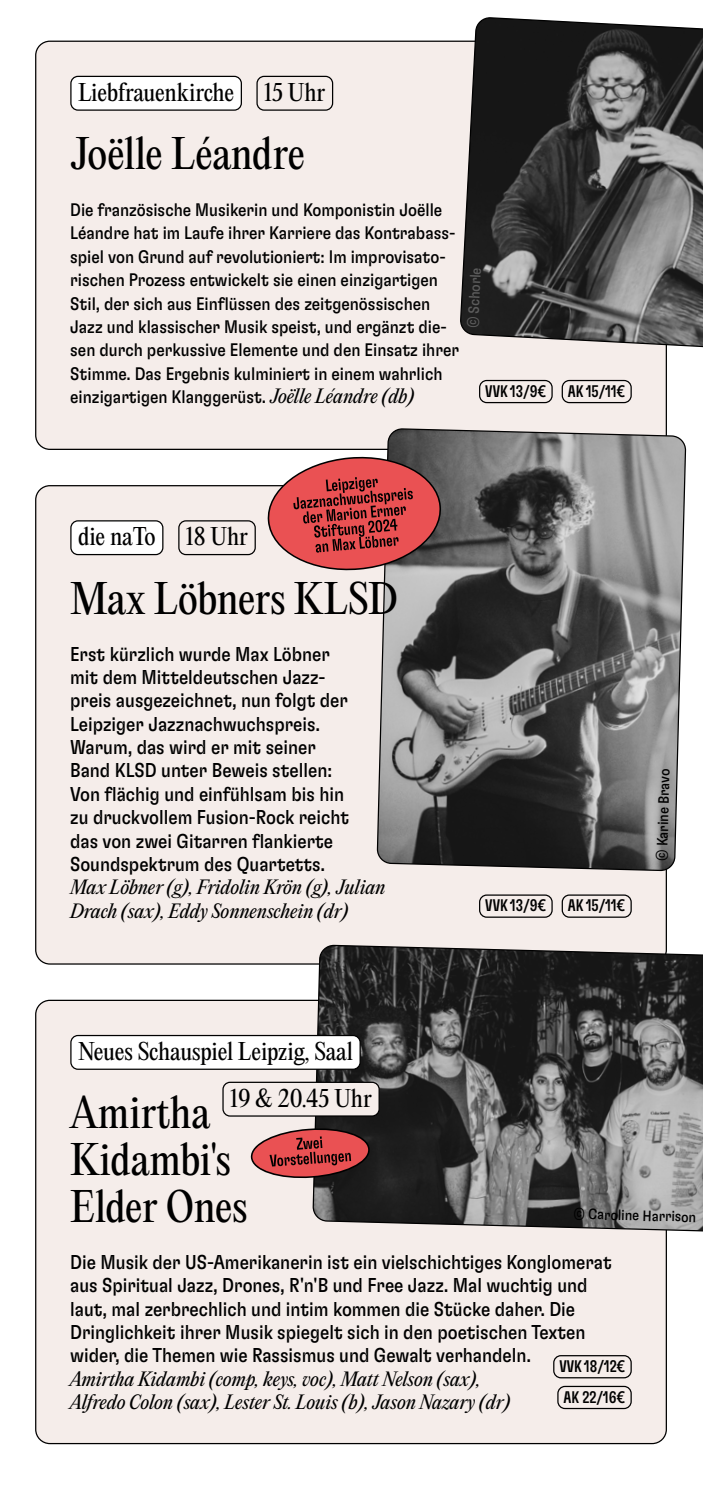
<style>
.page{position:relative;width:703px;height:1488px;background:#fff}
.page>*{position:absolute;margin:0;border:0;box-sizing:border-box;transform-origin:0 0}
.t1{font:40px/46.8px "PP Editorial New";letter-spacing:-.005em;color:#000}
.t2{font:22.5px "PP Editorial New";letter-spacing:-.005em;color:#000}
.t3{font:condensed 20px/23.5px "GT Flexa";color:#000}
.t4{font:condensed 18px/23.5px "GT Flexa";color:#000}
.t5{font:italic 18px/23.5px "PP Editorial New";color:#000}
.t6{font:500 extra-condensed 16.75px/30.8px "GT Flexa";color:#000}
.t7{font:condensed 15px "GT Flexa";color:#000}
.t8{font:condensed 15px "GT Flexa";color:#5c5c5c}
.s1{font-family:"PP Editorial New";font-style:italic;font-stretch:normal}
</style>
<div class="page">
<div style="left:36px;top:1000px;width:630px;height:443px;background:#f5edea;border-radius:14px"></div>
<div style="left:36px;top:486px;width:630px;height:478px;background:#f5edea;border-radius:14px"></div>
<div style="left:36px;top:41px;width:630px;height:408px;background:#f5edea;border-radius:14px"></div>
<svg style="left:459px;top:17px;width:243px;height:333px;background:#525151"></svg>
<svg style="left:312px;top:944px;width:390px;height:288px;background:#585857"></svg>
<div style="left:71px;top:521px;width:92px;height:33px;background:#fff;border-radius:7px"></div>
<div style="left:70px;top:520px;width:93px;height:35px;border:1px solid #000;border-radius:7px"></div>
<div style="left:71px;top:76px;width:170px;height:34px;background:#fff;border-radius:7px"></div>
<div style="left:70px;top:76px;width:172px;height:35px;border:1px solid #000;border-radius:7px"></div>
<div style="left:71px;top:1035px;width:289px;height:34px;background:#fff;border-radius:7px"></div>
<div style="left:70px;top:1035px;width:291px;height:35px;border:1px solid #000;border-radius:7px"></div>
<div style="left:178px;top:520px;width:78px;height:35px;border:1px solid #000;border-radius:7px"></div>
<div style="left:256px;top:76px;width:77px;height:35px;border:1px solid #000;border-radius:7px"></div>
<svg style="left:376px;top:428px;width:310px;height:444px;background:#707070"></svg>
<div style="left:223px;top:1082px;width:156px;height:34px;background:#f5edea;border-radius:7px"></div>
<div style="left:222px;top:1081px;width:158px;height:35px;border:1px solid #000;border-radius:7px"></div>
<svg style="left:250px;top:1126px;width:120px;height:54px;background:#ac5455"></svg>
<div style="left:479px;top:380px;width:73px;height:23px;border:1px solid #000;border-radius:7px"></div>
<div style="left:479px;top:894px;width:73px;height:23px;border:1px solid #000;border-radius:7px"></div>
<div style="left:561px;top:380px;width:70px;height:23px;border:1px solid #000;border-radius:7px"></div>
<div style="left:561px;top:894px;width:70px;height:23px;border:1px solid #000;border-radius:7px"></div>
<div style="left:553px;top:1355px;width:78px;height:23px;border:1px solid #000;border-radius:7px"></div>
<div style="left:557px;top:1385px;width:74px;height:24px;border:1px solid #000;border-radius:7px"></div>
<svg style="left:265px;top:453px;width:178px;height:121px"></svg>
<p class="t2" style="left:78px;top:77px;width:158px">Liebfrauenkirche</p>
<p class="t2" style="left:264px;top:77px;width:63px">15 Uhr</p>
<h1 class="t1" style="left:70px;top:130px;width:236px">Joëlle Léandre</h1>
<p class="t4" style="left:70px;top:197px;width:390px">Die französische Musikerin und Komponistin Joëlle Léandre hat im Laufe ihrer Karriere das Kontrabass&shy;spiel von Grund auf revolutioniert: Im improvisato&shy;rischen Prozess entwickelt sie einen einzigartigen Stil, der sich aus Einflüssen des zeitgenössischen Jazz und klassischer Musik speist, und ergänzt die&shy;sen durch perkussive Elemente und den Einsatz ihrer Stimme. Das Ergebnis kulminiert in einem wahrlich einzigartigen Klanggerüst. <span class="s1">Joëlle Léandre (db)</span></p>
<p class="t8" style="left:463px;top:328px;width:62px;rotate:-87deg">© Schorle</p>
<p class="t6" style="left:485px;top:375px;width:63px">VVK 13/9€</p>
<p class="t6" style="left:568px;top:375px;width:59px">AK 15/11€</p>
<p class="t2" style="left:78px;top:521px;width:79px">die naTo</p>
<p class="t2" style="left:186px;top:521px;width:64px">18 Uhr</p>
<h1 class="t1" style="left:70px;top:574px;width:329px">Max Löbners KLSD</h1>
<p class="t3" style="left:70px;top:641px;width:280px">Erst kürzlich wurde Max Löbner mit dem Mitteldeutschen Jazz&shy;preis ausgezeichnet, nun folgt der<br>Leipziger Jazznachwuchspreis.<br>Warum, das wird er mit seiner<br>Band KLSD unter Beweis stellen:<br>Von flächig und einfühlsam bis hin zu druckvollem Fusion-Rock reicht das von zwei Gitarren flankierte<br>Soundspektrum des Quartetts.</p>
<p class="t5" style="left:70px;top:875px;width:316px">Max Löbner (g), Fridolin Krön (g), Julian<br>Drach (sax), Eddy Sonnenschein (dr)</p>
<p class="t2" style="left:78px;top:1036px;width:276px">Neues Schauspiel Leipzig, Saal</p>
<p class="t6" style="left:485px;top:889px;width:63px">VVK 13/9€</p>
<p class="t6" style="left:568px;top:889px;width:59px">AK 15/11€</p>
<p class="t7" style="left:652px;top:860px;width:94px;rotate:-88deg">© Karine Bravo</p>
<p class="t2" style="left:230px;top:1082px;width:143px">19 &amp; 20.45 Uhr</p>
<h1 class="t1" style="left:70px;top:1089px;width:179px">Amirtha<br>Kidambi's<br>Elder Ones</h1>
<p class="t7" style="left:573px;top:1204px;width:124px;rotate:2deg">© Caroline Harrison</p>
<p class="t3" style="left:70px;top:1249px;width:543px">Die Musik der US-Amerikanerin ist ein vielschichtiges Konglomerat aus Spiritual Jazz, Drones, R'n'B und Free Jazz. Mal wuchtig und laut, mal zerbrechlich und intim kommen die Stücke daher. Die Dringlichkeit ihrer Musik spiegelt sich in den poetischen Texten wider, die Themen wie Rassismus und Gewalt verhandeln.</p>
<p class="t5" style="left:70px;top:1366px;width:442px">Amirtha Kidambi (comp, keys, voc), Matt Nelson (sax),<br>Alfredo Colon (sax), Lester St. Louis (b), Jason Nazary (dr)</p>
<p class="t6" style="left:559px;top:1350px;width:67px">VVK 18/12€<br>AK 22/16€</p>
</div>
